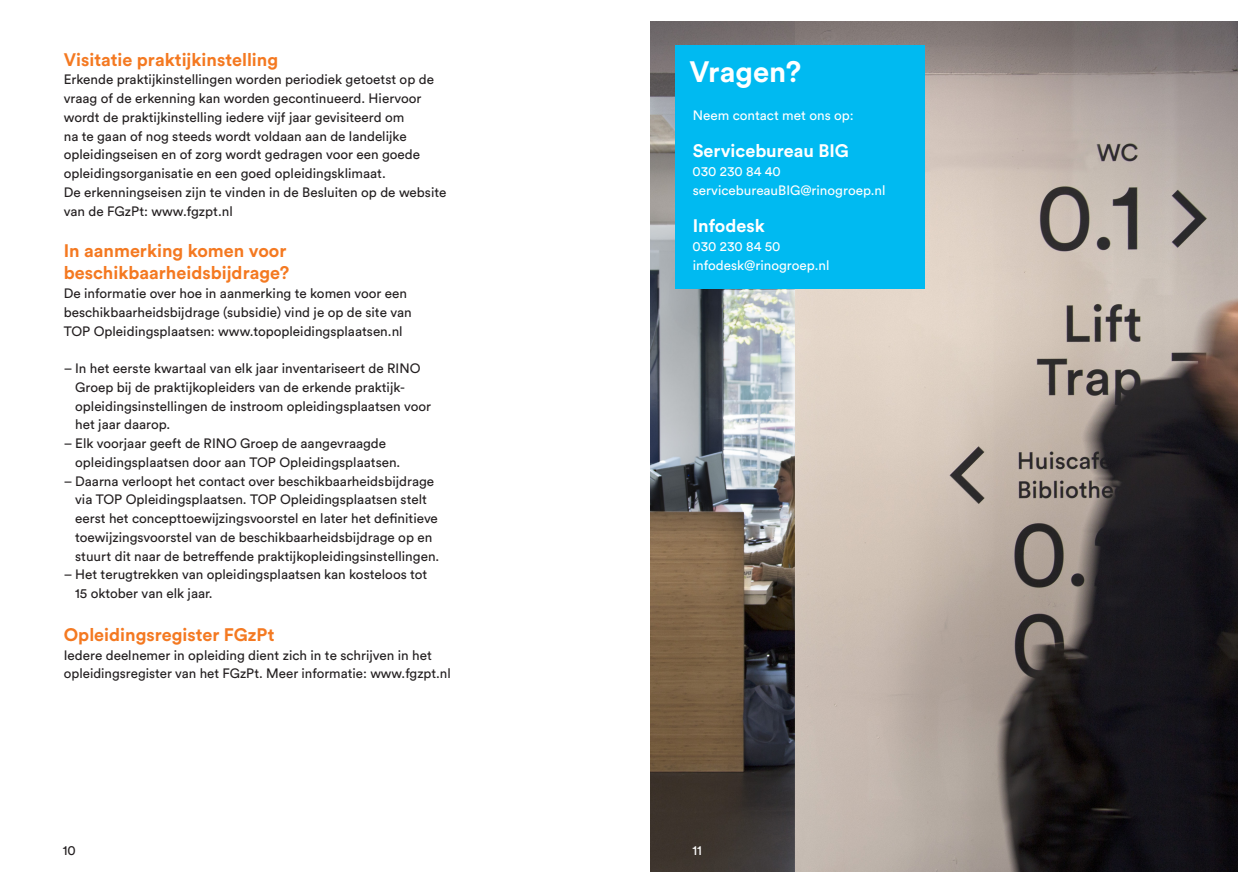
<style>
.page{position:relative;width:1259px;height:893px;background:#fff}
.page>*{position:absolute;margin:0;border:0;box-sizing:border-box;transform-origin:0 0}
.t1{font:700 29.25px "Circular Pro";color:#fff}
.t2{font:700 18px/22.5px "Circular Pro";color:#f47921}
.t3{font:700 18px "Circular Pro";color:#fff}
.t4{font:13.5px/18.8px "Circular Pro";color:#231f20}
.t5{font:13.5px/18.8px "Circular Pro";color:#fff}
</style>
<div class="page">
<img style="left:651px;top:21px;width:586px;height:851px">
<div style="left:675px;top:46px;width:249px;height:243px;background:#00baf1"></div>
<h2 class="t2" style="left:64px;top:47px;width:216px">Visitatie praktijkinstelling</h2>
<p class="t4" style="left:64px;top:70px;width:384px">Erkende praktijkinstellingen worden periodiek getoetst op de vraag of de erkenning kan worden gecontinueerd. Hiervoor wordt de praktijkinstelling iedere vijf jaar gevisiteerd om<br>na te gaan of nog steeds wordt voldaan aan de landelijke opleidingseisen en of zorg wordt gedragen voor een goede opleidingsorganisatie en een goed opleidingsklimaat.<br>De erkenningseisen zijn te vinden in de Besluiten op de website van de FGzPt: www.fgzpt.nl</p>
<h2 class="t2" style="left:64px;top:239px;width:227px">In aanmerking komen voor beschikbaarheidsbijdrage?</h2>
<p class="t4" style="left:64px;top:283px;width:349px">De informatie over hoe in aanmerking te komen voor een beschikbaarheidsbijdrage (subsidie) vind je op de site van<br>TOP Opleidingsplaatsen: www.topopleidingsplaatsen.nl</p>
<p class="t4" style="left:75px;top:358px;width:357px;text-indent:-11px">– In het eerste kwartaal van elk jaar inventariseert de RINO Groep bij de praktijkopleiders van de erkende praktijk&shy;opleidingsinstellingen de instroom opleidingsplaatsen voor het jaar daarop.</p>
<p class="t4" style="left:75px;top:433px;width:327px;text-indent:-11px">– Elk voorjaar geeft de RINO Groep de aangevraagde opleidingsplaatsen door aan TOP Opleidingsplaatsen.</p>
<p class="t4" style="left:75px;top:471px;width:366px;text-indent:-11px">– Daarna verloopt het contact over beschikbaarheidsbijdrage via TOP Opleidingsplaatsen. TOP Opleidingsplaatsen stelt eerst het concepttoewijzingsvoorstel en later het definitieve toewijzingsvoorstel van de beschikbaarheidsbijdrage op en stuurt dit naar de betreffende praktijkopleidingsinstellingen.</p>
<p class="t4" style="left:75px;top:565px;width:354px;text-indent:-11px">– Het terugtrekken van opleidingsplaatsen kan kosteloos tot<br>15 oktober van elk jaar.</p>
<h2 class="t2" style="left:64px;top:623px;width:212px">Opleidingsregister FGzPt</h2>
<p class="t4" style="left:64px;top:645px;width:388px">Iedere deelnemer in opleiding dient zich in te schrijven in het opleidingsregister van het FGzPt. Meer informatie: www.fgzpt.nl</p>
<h1 class="t1" style="left:689px;top:52px;width:113px">Vragen?</h1>
<p class="t5" style="left:693px;top:105px;width:162px">Neem contact met ons op:</p>
<h2 class="t3" style="left:692px;top:139px;width:158px">Servicebureau BIG</h2>
<p class="t5" style="left:692px;top:161px;width:195px">030 230 84 40 servicebureauBIG@rinogroep.nl</p>
<h2 class="t3" style="left:693px;top:214px;width:74px">Infodesk</h2>
<p class="t5" style="left:692px;top:236px;width:138px">030 230 84 50 infodesk@rinogroep.nl</p>
<p class="t4" style="left:63px;top:840px;width:15px">10</p>
<p class="t5" style="left:692px;top:840px;width:11px">11</p>
</div>
